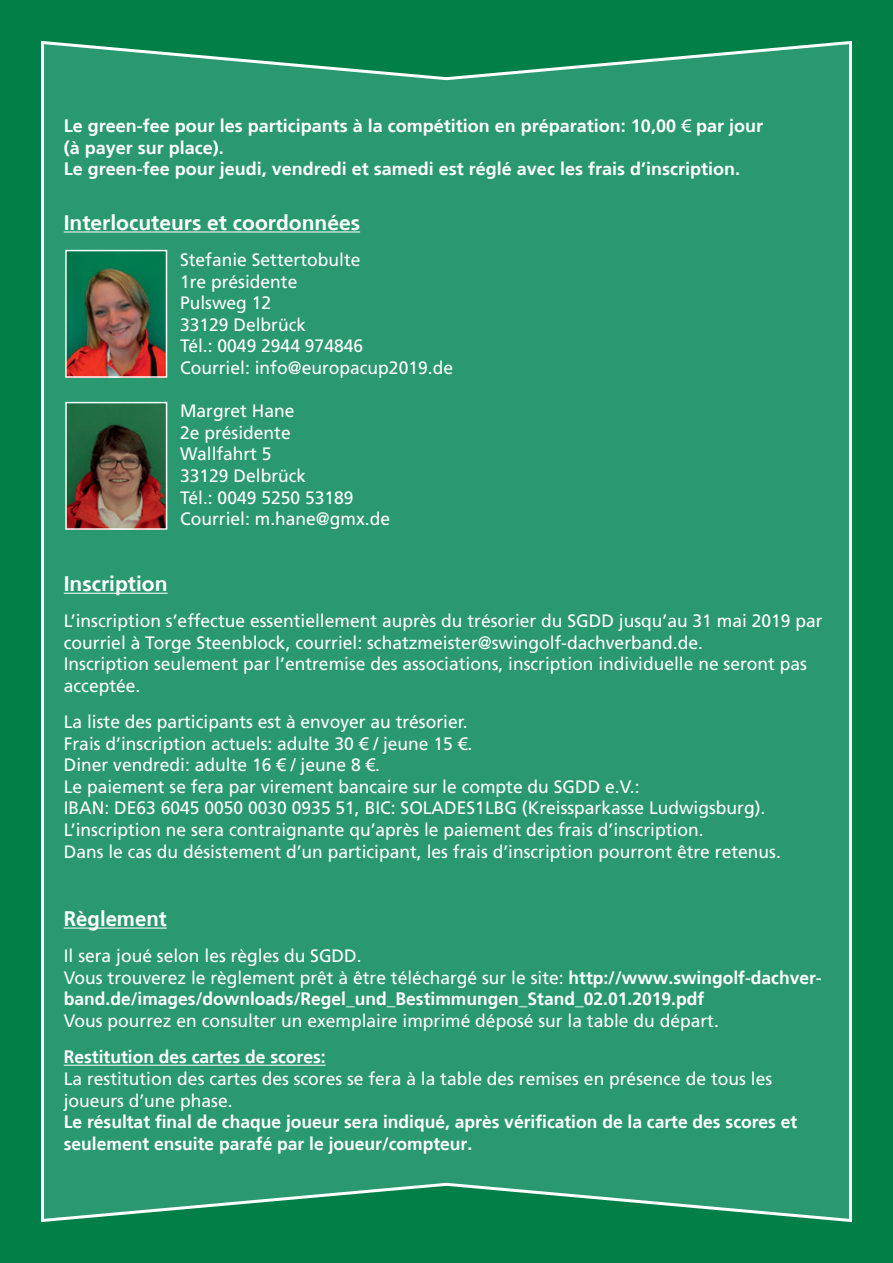
<style>
.page{position:relative;width:893px;height:1263px;background:#007f46}
.page>*{position:absolute;margin:0;border:0;box-sizing:border-box;transform-origin:0 0}
.t1{font:700 21px "Frutiger";color:#fff}
.t2{font:18px/21.6px "Frutiger LT Pro";color:#fff}
.t3{font:700 18px/21.6px "Frutiger";color:#fff}
.s1{font-family:"Frutiger LT Pro";font-weight:400}
.s2{font-family:"Frutiger";font-weight:700}
</style>
<div class="page">
<div style="left:41px;top:40px;width:811px;height:1183px;background:#2a9970"></div>
<hr style="left:64px;top:231px;width:296px;height:1px;background:#fff">
<hr style="left:64px;top:593px;width:104px;height:1px;background:#fff">
<hr style="left:64px;top:927px;width:103px;height:1px;background:#fff">
<hr style="left:64px;top:1065px;width:262px;height:1px;background:#fff">
<img style="left:68px;top:253px;width:96px;height:122px">
<div style="left:65px;top:250px;width:102px;height:128px;border:2px solid #fff"></div>
<img style="left:68px;top:405px;width:96px;height:122px">
<div style="left:65px;top:402px;width:102px;height:128px;border:2px solid #fff"></div>
<p class="t3" style="left:64px;top:115px;width:701px">Le green-fee pour les participants à la compétition en préparation: 10,00 <span class="s1">€</span> par jour (à payer sur place).<br>Le green-fee pour jeudi, vendredi et samedi est réglé avec les frais d’inscription.</p>
<p class="t1" style="left:64px;top:210px;width:298px">Interlocuteurs et coordonnées</p>
<p class="t2" style="left:180px;top:249px;width:275px">Stefanie Settertobulte<br>1re présidente<br>Pulsweg 12<br>33129 Delbrück<br>Tél.: 0049 2944 974846<br>Courriel: info@europacup2019.de</p>
<p class="t2" style="left:180px;top:400px;width:211px">Margret Hane<br>2e présidente<br>Wallfahrt 5<br>33129 Delbrück<br>Tél.: 0049 5250 53189<br>Courriel: m.hane@gmx.de</p>
<p class="t1" style="left:64px;top:571px;width:105px">Inscription</p>
<p class="t2" style="left:64px;top:610px;width:760px">L’inscription s’effectue essentiellement auprès du trésorier du SGDD jusqu’au 31 mai 2019 par courriel à Torge Steenblock, courriel: schatzmeister@swingolf-dachverband.de.<br>Inscription seulement par l’entremise des associations, inscription individuelle ne seront pas acceptée.</p>
<p class="t2" style="left:64px;top:711px;width:719px">La liste des participants est à envoyer au trésorier.<br>Frais d’inscription actuels: adulte 30 € / jeune 15 €.<br>Diner vendredi: adulte 16 € / jeune 8 €.<br>Le paiement se fera par virement bancaire sur le compte du SGDD e.V.:<br>IBAN: DE63 6045 0050 0030 0935 51, BIC: SOLADES1LBG (Kreissparkasse Ludwigsburg).<br>L’inscription ne sera contraignante qu’après le paiement des frais d’inscription.<br>Dans le cas du désistement d’un participant, les frais d’inscription pourront être retenus.</p>
<p class="t1" style="left:64px;top:906px;width:105px">Règlement</p>
<p class="t2" style="left:64px;top:945px;width:759px">Il sera joué selon les règles du SGDD.<br>Vous trouverez le règlement prêt à être téléchargé sur le site: <span class="s2">http://www.swingolf-dachver-</span></p>
<p class="t3" style="left:64px;top:988px;width:642px">band.de/images/downloads/Regel_und_Bestimmungen_Stand_02.01.2019.pdf</p>
<p class="t2" style="left:64px;top:1010px;width:657px">Vous pourrez en consulter un exemplaire imprimé déposé sur la table du départ.</p>
<p class="t3" style="left:64px;top:1046px;width:263px">Restitution des cartes de scores:</p>
<p class="t2" style="left:64px;top:1068px;width:710px">La restitution des cartes des scores se fera à la table des remises en présence de tous les joueurs d’une phase.</p>
<p class="t3" style="left:64px;top:1111px;width:735px">Le résultat final de chaque joueur sera indiqué, après vérification de la carte des scores et seulement ensuite parafé par le joueur/compteur.</p>
</div>
